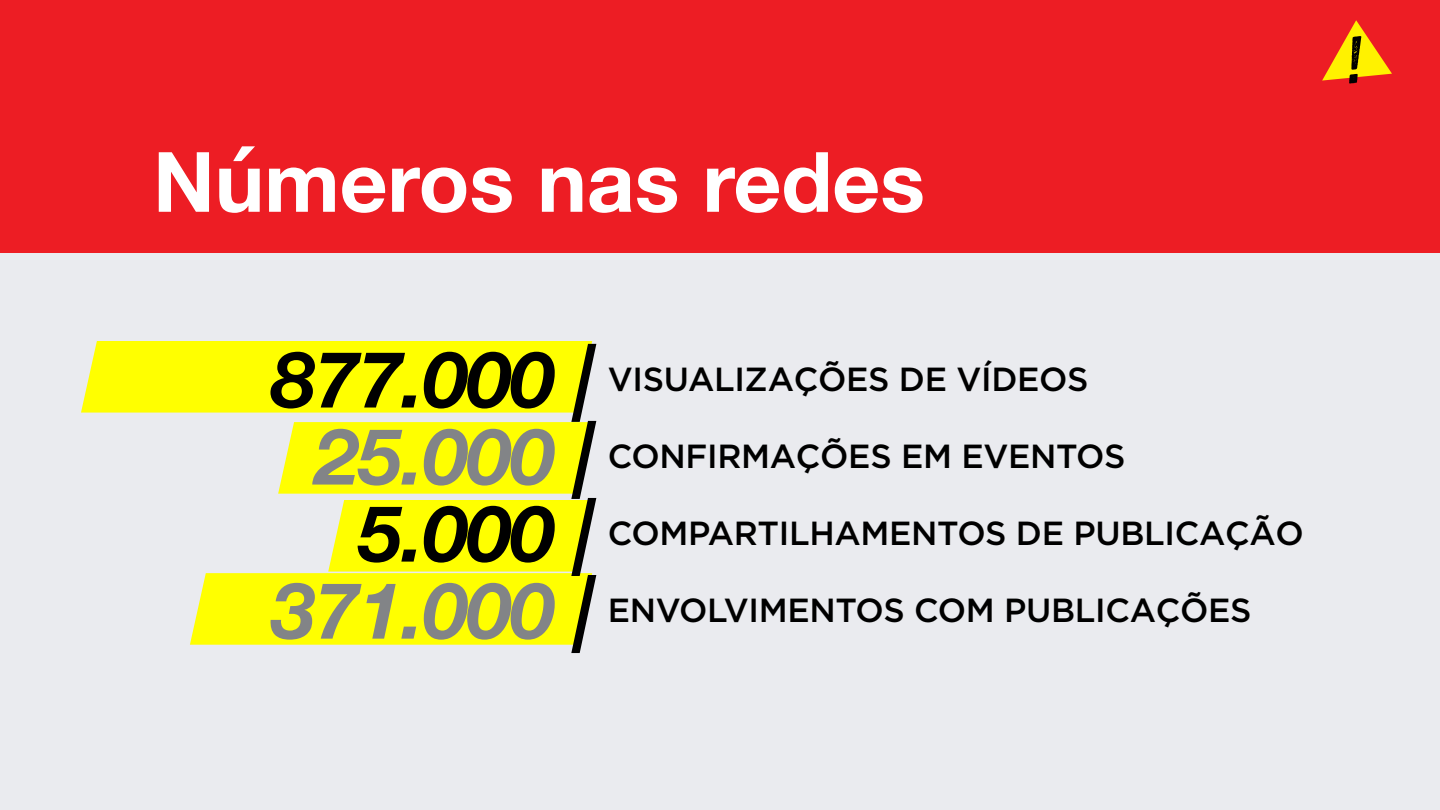
<style>
.page{position:relative;width:1440px;height:810px;background:#eaebef}
.page>*{position:absolute;margin:0;border:0;box-sizing:border-box;transform-origin:0 0}
.t1{font:700 83.4px "Helvetica Neue";color:#fff}
.t2{font:italic 700 78.15px "Helvetica Neue";color:#000}
.t3{font:italic 700 78.15px "Helvetica Neue";color:#828487}
.t4{font:500 33.38px "Gotham HTF";letter-spacing:-.01em;color:#000}
</style>
<div class="page">
<div style="left:0;top:0;width:1440px;height:253px;background:#ed1d24"></div>
<div style="left:81px;top:341px;width:511px;height:72px;background:#ff0"></div>
<svg style="left:190px;top:500px;width:402px;height:145px"></svg>
<svg style="left:278px;top:422px;width:314px;height:72px"></svg>
<svg style="left:1322px;top:20px;width:70px;height:63px"></svg>
<h1 class="t1" style="left:153px;top:117px;width:773px">Números nas redes</h1>
<h2 class="t2" style="left:272px;top:318px;width:284px">877.000</h2>
<h2 class="t3" style="left:315px;top:395px;width:240px">25.000</h2>
<h2 class="t2" style="left:359px;top:472px;width:197px">5.000</h2>
<h2 class="t3" style="left:272px;top:549px;width:284px">371.000</h2>
<h2 class="t2" style="left:570px;top:316px;width:19px">|</h2>
<h2 class="t2" style="left:570px;top:393px;width:19px">|</h2>
<h2 class="t2" style="left:570px;top:470px;width:19px">|</h2>
<h2 class="t2" style="left:570px;top:547px;width:19px">|</h2>
<p class="t4" style="left:608px;top:360px;width:482px">VISUALIZAÇÕES DE VÍDEOS</p>
<p class="t4" style="left:608px;top:437px;width:519px">CONFIRMAÇÕES EM EVENTOS</p>
<p class="t4" style="left:608px;top:514px;width:697px">COMPARTILHAMENTOS DE PUBLICAÇÃO</p>
<p class="t4" style="left:608px;top:591px;width:645px">ENVOLVIMENTOS COM PUBLICAÇÕES</p>
</div>
